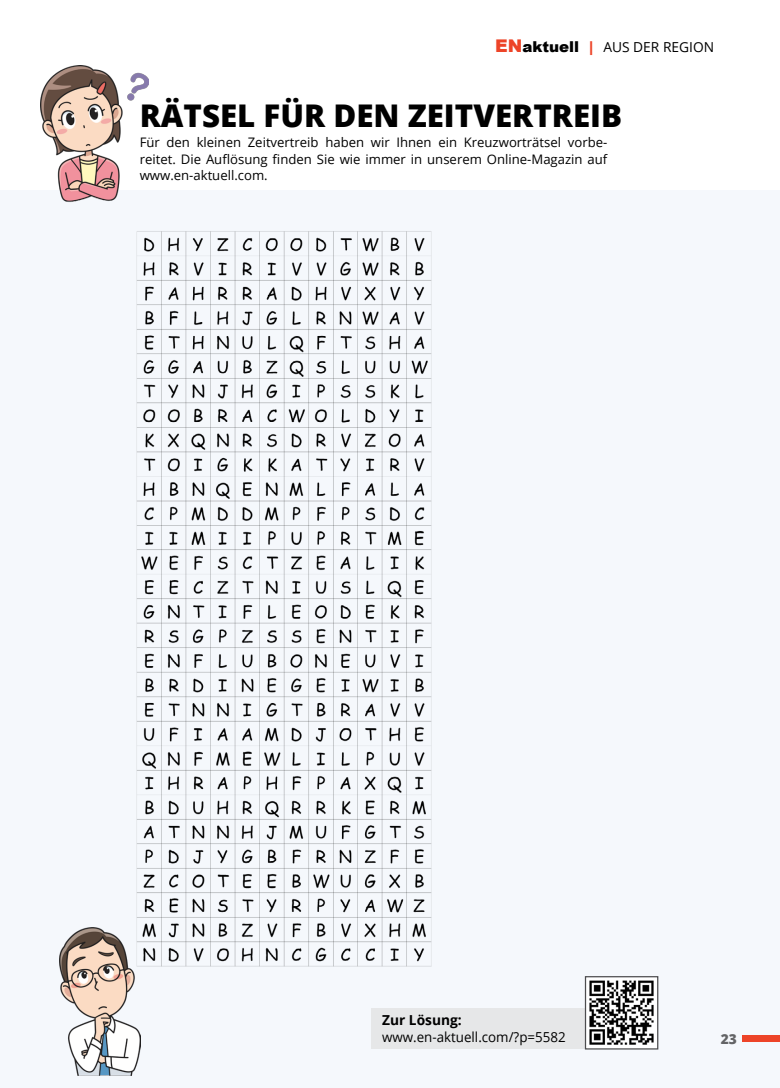
<style>
.page{position:relative;width:780px;height:1088px;background:#fff}
.page>*{position:absolute;margin:0;border:0;box-sizing:border-box;transform-origin:0 0}
.t1{font:800 31.25px "Open Sans";color:#000}
.t2{font:13.75px "Open Sans";color:#000}
.t3{font:700 13.75px "Open Sans";color:#000}
.t4{font:800 13.75px "Open Sans";color:#636466}
.t5{font:13.12px/16.2px "Open Sans";color:#000;text-align:justify}
.s1{font-family:"Arial";font-weight:900;font-size:17.5px;color:#ed4428}
.s2{font-family:"Arial";font-weight:900;font-size:15px}
.s3{font-family:"Arial";font-weight:900;font-size:15px;color:#ed4428}
</style>
<div class="page">
<div style="left:0;top:190px;width:780px;height:898px;background:#f5f8fc"></div>
<div style="left:742px;top:1036px;width:38px;height:6px;background:#ed4428"></div>
<div style="left:371px;top:1008px;width:214px;height:40px;background:#e6e7e8"></div>
<img style="left:589px;top:980px;width:65px;height:65px">
<div style="left:585px;top:976px;width:73px;height:73px;border:1px solid #4d4d4f"></div>
<img style="left:59px;top:927px;width:81px;height:148px">
<img style="left:41px;top:66px;width:108px;height:136px">
<img style="left:106px;top:231px;width:326px;height:756px">
<p class="t2" style="left:495px;top:37px;width:220px"><span class="s1">EN</span><span class="s2">aktuell</span> <span class="s3">|</span> Aus der Region</p>
<h1 class="t1" style="left:140px;top:92px;width:484px">RÄTSEL FÜR DEN ZEITVERTREIB</h1>
<p class="t5" style="left:140px;top:134px;width:469px">Für den kleinen Zeitvertreib haben wir I hnen ein Kreuzworträtsel vorbe&shy;reitet. Die Auflösung finden Sie wie immer in unserem Online-Magazin auf www.en-aktuell.com.</p>
<p class="t3" style="left:382px;top:1010px;width:81px">Zur Lösung:</p>
<p class="t2" style="left:382px;top:1027px;width:185px">www.en-aktuell.com/?p=5582</p>
<p class="t4" style="left:720px;top:1029px;width:18px">23</p>
</div>
